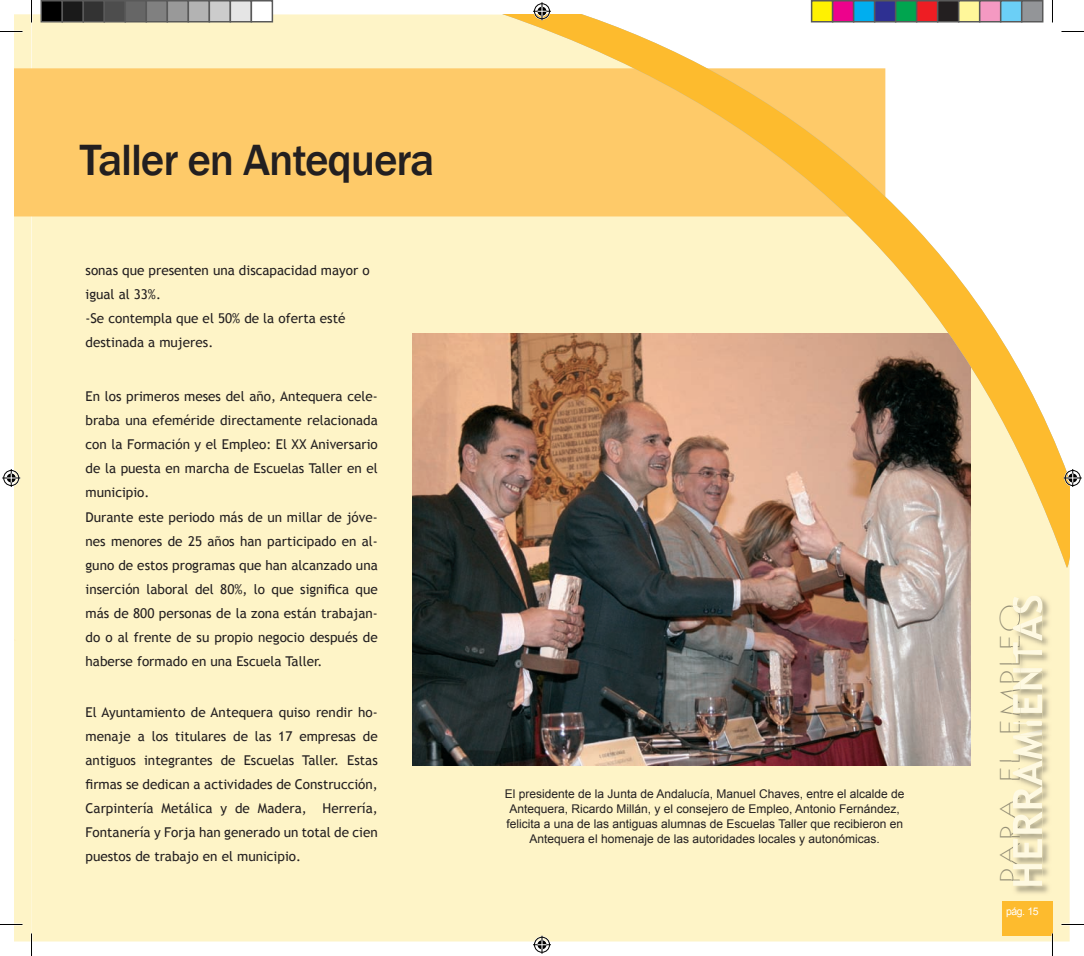
<style>
.page{position:relative;width:1084px;height:956px;background:#fff}
.page>*{position:absolute;margin:0;border:0;box-sizing:border-box;transform-origin:0 0}
.t1{font:500 45px "Franklin Gothic";letter-spacing:-.025em;color:#231f20}
.t2{font:27px "Geometric 231 BT Light C";letter-spacing:.08em;color:#958f77;scale:1.25 1}
.t3{font:13.5px/24px "Trebuchet MS";color:#231f20}
.t4{font:12px/15px "Arial";color:#231f20;text-align:center}
.t5{font:10.5px "Arial";color:#fff}
</style>
<div class="page">
<div style="left:32px;top:14px;width:1037px;height:927px;background:#fef4c7"></div>
<div style="left:999px;top:605px;width:12px;height:276px;background:#fef4c7"></div>
<img style="left:1011px;top:594px;width:40px;height:302px">
<img style="left:1011px;top:605px;width:1px;height:276px">
<img style="left:1012px;top:595px;width:30px;height:291px">
<img style="left:1012px;top:605px;width:8px;height:114px">
<img style="left:1012px;top:736px;width:8px;height:145px">
<img style="left:1041px;top:719px;width:10px;height:17px">
<svg style="left:1012px;top:719px;width:29px;height:17px"></svg>
<img style="left:1042px;top:641px;width:9px;height:31px">
<img style="left:1011px;top:641px;width:1px;height:31px">
<img style="left:1020px;top:641px;width:22px;height:31px">
<img style="left:1012px;top:641px;width:8px;height:31px">
<svg style="left:1013px;top:642px;width:29px;height:21px"></svg>
<div style="left:1001px;top:902px;width:51px;height:34px;background:#fdbb2e"></div>
<img style="left:412px;top:333px;width:558px;height:433px">
<div style="left:32px;top:68px;width:467px;height:148px;background:#feca69"></div>
<svg style="left:499px;top:14px;width:570px;height:559px"></svg>
<hr style="left:1061px;top:923px;width:22px;height:2px;background:#fff">
<hr style="left:1051px;top:0;width:2px;height:23px;background:#fff">
<hr style="left:1051px;top:933px;width:2px;height:23px;background:#fff">
<svg style="left:1061px;top:31px;width:22px;height:1px"></svg>
<svg style="left:1061px;top:924px;width:22px;height:1px"></svg>
<svg style="left:1052px;top:0;width:1px;height:23px"></svg>
<svg style="left:1052px;top:933px;width:1px;height:23px"></svg>
<svg style="left:533px;top:2px;width:18px;height:18px"></svg>
<svg style="left:533px;top:936px;width:18px;height:18px"></svg>
<svg style="left:0;top:0;width:32px;height:956px"></svg>
<svg style="left:1063px;top:469px;width:18px;height:18px"></svg>
<div style="left:41px;top:1px;width:21px;height:21px;background:#000"></div>
<div style="left:40px;top:0;width:23px;height:23px;border:2px solid #595959"></div>
<div style="left:62px;top:1px;width:21px;height:21px;background:#1a1a1a"></div>
<div style="left:62px;top:0;width:22px;height:23px;border:2px solid #595959"></div>
<div style="left:83px;top:1px;width:21px;height:21px;background:#333"></div>
<div style="left:82px;top:0;width:23px;height:23px;border:2px solid #595959"></div>
<div style="left:104px;top:1px;width:21px;height:21px;background:#4d4d4d"></div>
<div style="left:104px;top:0;width:22px;height:23px;border:2px solid #595959"></div>
<div style="left:125px;top:1px;width:21px;height:21px;background:#666"></div>
<div style="left:124px;top:0;width:23px;height:23px;border:2px solid #595959"></div>
<div style="left:146px;top:1px;width:21px;height:21px;background:#808080"></div>
<div style="left:146px;top:0;width:22px;height:23px;border:2px solid #595959"></div>
<div style="left:167px;top:1px;width:21px;height:21px;background:#999"></div>
<div style="left:166px;top:0;width:23px;height:23px;border:2px solid #595959"></div>
<div style="left:188px;top:1px;width:21px;height:21px;background:#b3b3b3"></div>
<div style="left:188px;top:0;width:22px;height:23px;border:2px solid #595959"></div>
<div style="left:209px;top:1px;width:21px;height:21px;background:#ccc"></div>
<div style="left:208px;top:0;width:23px;height:23px;border:2px solid #595959"></div>
<div style="left:230px;top:1px;width:21px;height:21px;background:#e5e5e5"></div>
<div style="left:230px;top:0;width:22px;height:23px;border:2px solid #595959"></div>
<div style="left:251px;top:1px;width:21px;height:21px;background:#fff"></div>
<div style="left:250px;top:0;width:23px;height:23px;border:2px solid #595959"></div>
<div style="left:811px;top:1px;width:21px;height:21px;background:#fff101"></div>
<div style="left:810px;top:0;width:23px;height:23px;border:2px solid #595959"></div>
<div style="left:832px;top:1px;width:21px;height:21px;background:#ed028c"></div>
<div style="left:831px;top:0;width:23px;height:23px;border:2px solid #595959"></div>
<div style="left:853px;top:1px;width:21px;height:21px;background:#00aeef"></div>
<div style="left:852px;top:0;width:23px;height:23px;border:2px solid #595959"></div>
<div style="left:874px;top:1px;width:21px;height:21px;background:#2e3092"></div>
<div style="left:873px;top:0;width:23px;height:23px;border:2px solid #595959"></div>
<div style="left:895px;top:1px;width:21px;height:21px;background:#00a54f"></div>
<div style="left:894px;top:0;width:23px;height:23px;border:2px solid #595959"></div>
<div style="left:916px;top:1px;width:21px;height:21px;background:#ee1d23"></div>
<div style="left:915px;top:0;width:23px;height:23px;border:2px solid #595959"></div>
<div style="left:937px;top:1px;width:21px;height:21px;background:#231f20"></div>
<div style="left:936px;top:0;width:23px;height:23px;border:2px solid #595959"></div>
<div style="left:958px;top:1px;width:21px;height:21px;background:#fff79a"></div>
<div style="left:957px;top:0;width:23px;height:23px;border:2px solid #595959"></div>
<div style="left:979px;top:1px;width:21px;height:21px;background:#f499c2"></div>
<div style="left:978px;top:0;width:23px;height:23px;border:2px solid #595959"></div>
<div style="left:1000px;top:1px;width:21px;height:21px;background:#6bcff6"></div>
<div style="left:999px;top:0;width:23px;height:23px;border:2px solid #595959"></div>
<div style="left:1021px;top:1px;width:21px;height:21px;background:#939598"></div>
<div style="left:1020px;top:0;width:23px;height:23px;border:2px solid #595959"></div>
<h1 class="t1" style="left:80px;top:132px;width:356px">Taller en Antequera</h1>
<p class="t3" style="left:86px;top:259px;width:286px">sonas que presenten una discapacidad mayor o igual al 33%.<br>-Se contempla que el 50% de la oferta esté destinada a mujeres.</p>
<p class="t3" style="left:86px;top:385px;width:294px">En los primeros meses del año, Antequera cele&shy;braba una efeméride directamente relacionada con la Formación y el Empleo: El XX Aniversario de la puesta en marcha de Escuelas Taller en el municipio.<br>Durante este periodo más de un millar de jóve&shy;nes menores de 25 años han participado en al&shy;guno de estos programas que han alcanzado una inserción laboral del 80%, lo que significa que más de 800 personas de la zona están trabajan&shy;do o al frente de su propio negocio después de haberse formado en una Escuela Taller.</p>
<p class="t3" style="left:86px;top:700px;width:294px;text-align:justify">El Ayuntamiento de Antequera quiso rendir ho&shy;menaje a los titulares de las 17 empresas de antiguos integrantes de Escuelas Taller. Estas firmas se dedican a actividades de Construcción, Carpintería Metálica y de Madera, Herrería, Fontanería y Forja han generado un total de cien puestos de trabajo en el municipio.</p>
<p class="t4" style="left:505px;top:786px;width:401px">El presidente de la Junta de Andalucía, Manuel Chaves, entre el alcalde de Antequera, Ricardo Millán, y el consejero de Empleo, Antonio Fernández, felicita a una de las antiguas alumnas de Escuelas Taller que recibieron en Antequera el homenaje de las autoridades locales y autonómicas.</p>
<h2 class="t2" style="left:992px;top:883px;width:225px;rotate:-90deg">PARA EL EMPLEO</h2>
<p class="t5" style="left:1006px;top:904px;width:34px">pág. 15</p>
</div>
